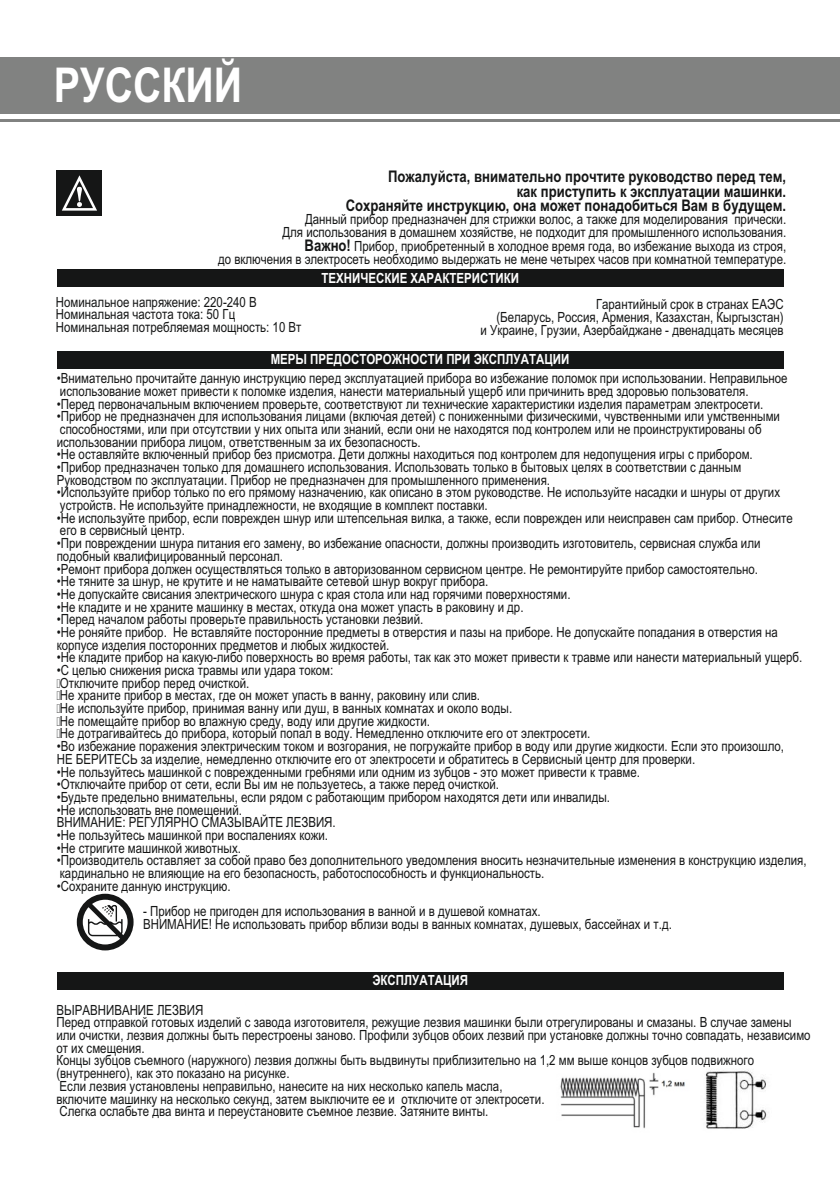
<style>
.page{position:relative;width:840px;height:1191px;background:#fff}
.page>*{position:absolute;margin:0;border:0;box-sizing:border-box;transform-origin:0 0}
.t1{font:700 48px "Arial Narrow";color:#fff}
.t2{font:700 16px/14.6px "Arial Narrow";color:#151616;text-align:right}
.t3{font:14px/12.6px "Arial Narrow";color:#151616}
.t4{font:700 14px "Arial Narrow";color:#fff}
.s1{font-weight:700;font-size:16px}
</style>
<div class="page">
<div style="left:0;top:57px;width:839px;height:56px;background:#818281"></div>
<hr style="left:0;top:119px;width:839px;height:3px;background:#818281">
<div style="left:57px;top:351px;width:725px;height:17px;background:#151616"></div>
<div style="left:57px;top:269px;width:725px;height:17px;background:#151616"></div>
<div style="left:57px;top:170px;width:45px;height:46px;background:#151616"></div>
<svg style="left:62px;top:175px;width:35px;height:36px"></svg>
<div style="left:57px;top:972px;width:725px;height:17px;background:#151616"></div>
<img style="left:705px;top:1070px;width:62px;height:59px">
<img style="left:560px;top:1072px;width:125px;height:57px">
<svg style="left:77px;top:893px;width:56px;height:57px"></svg>
<h1 class="t1" style="left:54px;top:67px;width:190px">РУССКИЙ</h1>
<p class="t2" style="left:345px;top:170px;width:441px">Пожалуйста, внимательно прочтите руководство перед тем,<br>как приступить к эксплуатации машинки.<br>Сохраняйте инструкцию, она может понадобиться Вам в будущем.</p>
<p class="t3" style="left:282px;top:214px;width:505px;text-align:right">Данный прибор предназначен для стрижки волос, а также для моделирования прически.<br>Для использования в домашнем хозяйстве, не подходит для промышленного использования.</p>
<p class="t3" style="left:218px;top:241px;width:569px;text-align:right"><span class="s1">Важно!</span> Прибор, приобретенный в холодное время года, во избежание выхода из строя,<br>до включения в электросеть необходимо выдержать не мене четырех часов при комнатной температуре.</p>
<p class="t3" style="left:56px;top:297px;width:247px">Номинальное напряжение: 220-240 В<br>Номинальная частота тока: 50 Гц<br>Номинальная потребляемая мощность: 10 Вт</p>
<p class="t4" style="left:321px;top:273px;width:199px">ТЕХНИЧЕСКИЕ ХАРАКТЕРИСТИКИ</p>
<p class="t3" style="left:480px;top:299px;width:305px;text-align:right">Гарантийный срок в странах ЕАЭС<br>(Беларусь, Россия, Армения, Казахстан, Кыргызстан)<br>и Украине, Грузии, Азербайджане - двенадцать месяцев</p>
<p class="t4" style="left:270px;top:354px;width:300px">МЕРЫ ПРЕДОСТОРОЖНОСТИ ПРИ ЭКСПЛУАТАЦИИ</p>
<p class="t3" style="left:57px;top:373px;width:731px">• Внимательно прочитайте данную инструкцию перед эксплуатацией прибора во избежание поломок при использовании. Неправильное использование может привести к поломке изделия, нанести материальный ущерб или причинить вред здоровью пользователя.</p>
<p class="t3" style="left:57px;top:399px;width:707px">• Перед первоначальным включением проверьте, соответствуют ли технические характеристики изделия параметрам электросети.</p>
<p class="t3" style="left:57px;top:411px;width:724px">• Прибор не предназначен для использования лицами (включая детей) с пониженными физическими, чувственными или умственными способностями, или при отсутствии у них опыта или знаний, если они не находятся под контролем или не проинструктированы об использовании прибора лицом, ответственным за их безопасность.</p>
<p class="t3" style="left:57px;top:449px;width:697px">• Не оставляйте включенный прибор без присмотра. Дети должны находиться под контролем для недопущения игры с прибором.</p>
<p class="t3" style="left:57px;top:462px;width:685px">• Прибор предназначен только для домашнего использования. Использовать только в бытовых целях в соответствии с данным<br>Руководством по эксплуатации. Прибор не предназначен для промышленного применения.</p>
<p class="t3" style="left:57px;top:487px;width:724px">• Используйте прибор только по его прямому назначению, как описано в этом руководстве. Не используйте насадки и шнуры от других устройств. Не используйте принадлежности, не входящие в комплект поставки.</p>
<p class="t3" style="left:57px;top:513px;width:737px">• Не используйте прибор, если поврежден шнур или штепсельная вилка, а также, если поврежден или неисправен сам прибор. Отнесите его в сервисный центр.</p>
<p class="t3" style="left:57px;top:538px;width:704px">• При повреждении шнура питания его замену, во избежание опасности, должны производить изготовитель, сервисная служба или подобный квалифицированный персонал.</p>
<p class="t3" style="left:57px;top:563px;width:702px">• Ремонт прибора должен осуществляться только в авторизованном сервисном центре. Не ремонтируйте прибор самостоятельно.</p>
<p class="t3" style="left:57px;top:576px;width:433px">• Не тяните за шнур, не крутите и не наматывайте сетевой шнур вокруг прибора.</p>
<p class="t3" style="left:57px;top:589px;width:515px">• Не допускайте свисания электрического шнура с края стола или над горячими поверхностями.</p>
<p class="t3" style="left:57px;top:601px;width:468px">• Не кладите и не храните машинку в местах, откуда она может упасть в раковину и др.</p>
<p class="t3" style="left:57px;top:614px;width:368px">• Перед началом работы проверьте правильность установки лезвий.</p>
<p class="t3" style="left:57px;top:627px;width:722px">• Не роняйте прибор. Не вставляйте посторонние предметы в отверстия и пазы на приборе. Не допускайте попадания в отверстия на корпусе изделия посторонних предметов и любых жидкостей.</p>
<p class="t3" style="left:57px;top:652px;width:746px">• Не кладите прибор на какую-либо поверхность во время работы, так как это может привести к травме или нанести материальный ущерб.</p>
<p class="t3" style="left:57px;top:665px;width:535px">• С целью снижения риска травмы или удара током:<br>Отключите прибор перед очисткой.<br>Не храните прибор в местах, где он может упасть в ванну, раковину или слив.<br>Не используйте прибор, принимая ванну или душ, в ванных комнатах и около воды.<br>Не помещайте прибор во влажную среду, воду или другие жидкости.<br>Не дотрагивайтесь до прибора, который попал в воду. Немедленно отключите его от электросети.</p>
<p class="t3" style="left:57px;top:741px;width:728px">• Во избежание поражения электрическим током и возгорания, не погружайте прибор в воду или другие жидкости. Если это произошло,<br>НЕ БЕРИТЕСЬ за изделие, немедленно отключите его от электросети и обратитесь в Сервисный центр для проверки.</p>
<p class="t3" style="left:57px;top:766px;width:584px">• Не пользуйтесь машинкой с поврежденными гребнями или одним из зубцов - это может привести к травме.</p>
<p class="t3" style="left:57px;top:779px;width:443px">• Отключайте прибор от сети, если Вы им не пользуетесь, а также перед очисткой.</p>
<p class="t3" style="left:57px;top:792px;width:554px">• Будьте предельно внимательны, если рядом с работающим прибором находятся дети или инвалиды.</p>
<p class="t3" style="left:57px;top:804px;width:280px">• Не использовать вне помещений.<br>ВНИМАНИЕ: РЕГУЛЯРНО СМАЗЫВАЙТЕ ЛЕЗВИЯ.</p>
<p class="t3" style="left:57px;top:830px;width:273px">• Не пользуйтесь машинкой при воспалениях кожи.</p>
<p class="t3" style="left:57px;top:842px;width:186px">• Не стригите машинкой животных.</p>
<p class="t3" style="left:57px;top:855px;width:750px">• Производитель оставляет за собой право без дополнительного уведомления вносить незначительные изменения в конструкцию изделия, кардинально не влияющие на его безопасность, работоспособность и функциональность.</p>
<p class="t3" style="left:57px;top:880px;width:175px">• Сохраните данную инструкцию.</p>
<p class="t3" style="left:143px;top:906px;width:530px">- Прибор не пригоден для использования в ванной и в душевой комнатах.<br>ВНИМАНИЕ! Не использовать прибор вблизи воды в ванных комнатах, душевых, бассейнах и т.д.</p>
<p class="t4" style="left:372px;top:975px;width:97px">ЭКСПЛУАТАЦИЯ</p>
<p class="t3" style="left:56px;top:1004px;width:755px">ВЫРАВНИВАНИЕ ЛЕЗВИЯ<br>Перед отправкой готовых изделий с завода изготовителя, режущие лезвия машинки были отрегулированы и смазаны. В случае замены или очистки, лезвия должны быть перестроены заново. Профили зубцов обоих лезвий при установке должны точно совпадать, независимо от их смещения.<br>Концы зубцов съемного (наружного) лезвия должны быть выдвинуты приблизительно на 1,2 мм выше концов зубцов подвижного (внутреннего), как это показано на рисунке.<br>Если лезвия установлены неправильно, нанесите на них несколько капель масла,<br>включите машинку на несколько секунд, затем выключите ее и отключите от электросети.<br>Слегка ослабьте два винта и переустановите съемное лезвие. Затяните винты.</p>
</div>
